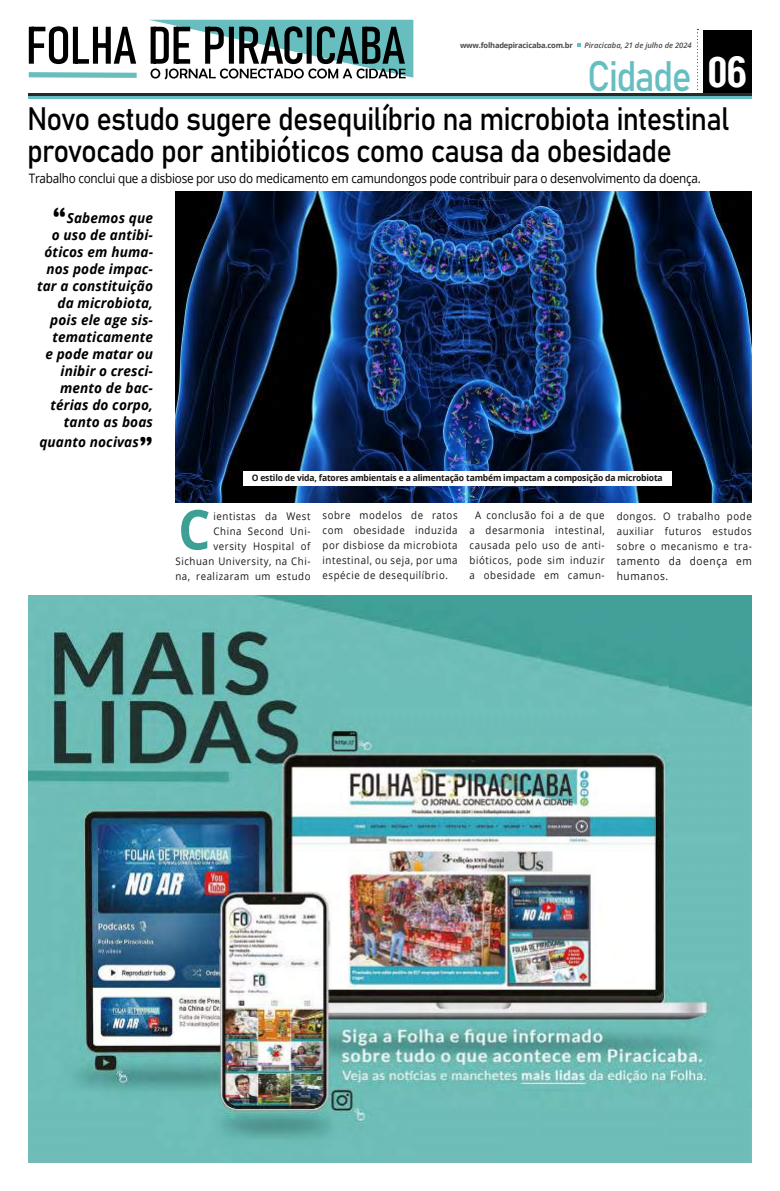
<style>
.page{position:relative;width:780px;height:1191px;background:#fff}
.page>*{position:absolute;margin:0;border:0;box-sizing:border-box;transform-origin:0 0}
.t1{font:700 55px "Open Sans";color:#3e9f94;scale:.92 1}
.t2{font:42.1px "Bahnschrift";letter-spacing:-.045em;color:#67bec0;scale:.89 1}
.t3{font:32px/32px "Bahnschrift";letter-spacing:-.03em;color:#000;scale:.91 1}
.t4{font:italic 700 14px/17px "Open Sans";letter-spacing:.01em;color:#000;text-align:right}
.t5{font:13px "Open Sans";letter-spacing:-.02em;color:#000;scale:.9 1}
.t6{font:11px/15px "Open Sans";letter-spacing:.06em;color:#1b1715;scale:.92 1}
.t7{font:10.5px/15px "Open Sans";letter-spacing:.06em;color:#1b1715;text-align:justify;scale:.92 1}
.t8{font:700 9px "Open Sans";letter-spacing:-.02em;color:#1b1715;scale:.95 1}
.t9{font:700 7.6px "Open Sans";letter-spacing:-.025em;color:#4a4948}
.t10{font:italic 600 7.6px "Open Sans";color:#4a4948}
.s1{font-family:"Arena Condensed";font-weight:700;font-size:40.6px;color:#fff}
.s2{font-family:"Britannic";font-style:normal;font-size:30px}
.s3{font-size:10.5px}
</style>
<div class="page">
<div style="left:703px;top:31px;width:48px;height:64px;background:#000"></div>
<hr style="left:28px;top:97px;width:723px;height:2px;background:#67bec0">
<hr style="left:28px;top:93px;width:723px;height:3px;background:#2c2824">
<svg style="left:697px;top:29px;width:1px;height:61px"></svg>
<svg style="left:577px;top:43px;width:4px;height:4px"></svg>
<svg style="left:28px;top:20px;width:385px;height:59px"></svg>
<img style="left:176px;top:191px;width:575px;height:312px">
<div style="left:243px;top:471px;width:428px;height:15px;background:#fff"></div>
<img style="left:28px;top:595px;width:723px;height:567px">
<p class="t9" style="left:460px;top:40px;width:114px">www.folhadepiracicaba.com.br</p>
<p class="t10" style="left:584px;top:40px;width:109px">Piracicaba, 21 de julho de 2024</p>
<h2 class="t2" style="left:587px;top:44px;width:181px">Cidade <span class="s1">06</span></h2>
<h3 class="t3" style="left:27px;top:100px;width:773px">Novo estudo sugere desequilíbrio na microbiota intestinal provocado por antibióticos como causa da obesidade</h3>
<p class="t5" style="left:29px;top:169px;width:748px">Trabalho conclui que a disbiose por uso do medicamento em camundongos pode contribuir para o desenvolvimento da doença.</p>
<h3 class="t4" style="left:37px;top:209px;width:117px"><span class="s2">“</span>Sabemos que<br>o uso de antibi&shy;óticos em huma&shy;nos pode impac&shy;tar a constituição da microbiota, pois ele age sis&shy;tematicamente<br>e pode matar ou inibir o cresci&shy;mento de bac&shy;térias do corpo, tanto as boas</h3>
<h3 class="t4" style="left:39px;top:433px;width:115px">quanto nocivas<span class="s2">”</span></h3>
<p class="t8" style="left:252px;top:471px;width:434px">O estilo de vida, fatores ambientais e a alimentação também impactam a composição da microbiota</p>
<h1 class="t1" style="left:178px;top:491px;width:37px">C</h1>
<p class="t7" style="left:175px;top:508px;width:148px;text-align:right">ientistas da West<br>China Second Uni-<br>versity Hospital of<br>Sichuan University, na Chi&shy;na, realizaram um estudo</p>
<p class="t7" style="left:322px;top:508px;width:148px">sobre modelos de ratos com obesidade induzida por disbiose da microbiota intestinal, ou seja, por uma espécie de desequilíbrio.</p>
<p class="t7" style="left:469px;top:508px;width:148px;text-align:center">A conclusão foi a de que a desarmonia intestinal, causada pelo uso de anti&shy;bióticos, pode sim induzir a obesidade em camun-</p>
<p class="t7" style="left:616px;top:508px;width:148px">dongos. O trabalho pode auxiliar futuros estudos sobre o mecanismo e tra-</p>
<p class="t6" style="left:616px;top:553px;width:148px"><span class="s3">ta</span>mento da doença em humanos.</p>
</div>
